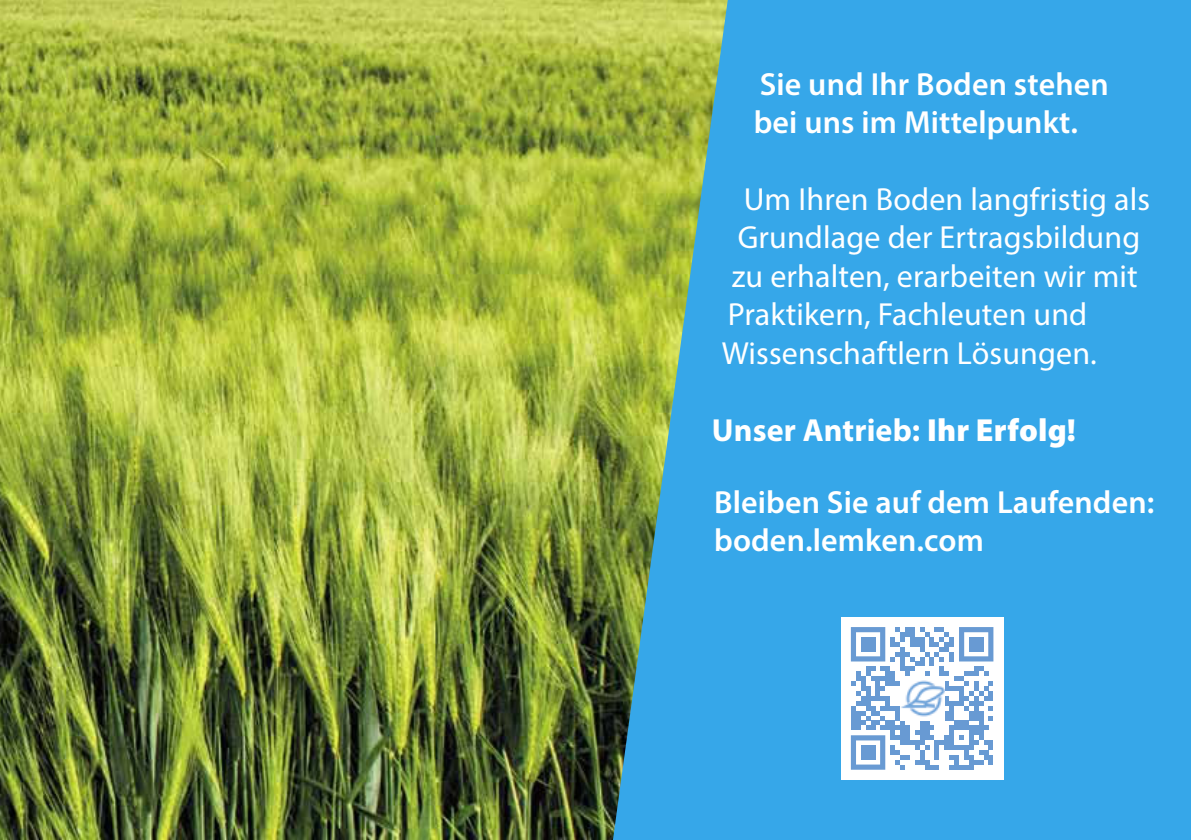
<style>
.page{position:relative;width:1191px;height:840px;background:#fff}
.page>*{position:absolute;margin:0;border:0;box-sizing:border-box;transform-origin:0 0}
.t1{font:32px "Myriad Pro";letter-spacing:.005em;color:#fff}
.t2{font:600 32px/38.4px "Myriad Pro";letter-spacing:.005em;color:#fff}
.t3{font:700 32px "Myriad Pro";letter-spacing:.005em;color:#fff}
.s1{font-weight:900}
</style>
<div class="page">
<img style="left:0;top:0;width:613px;height:839px">
<svg style="left:613px;top:0;width:578px;height:839px;background:#40a7d6"></svg>
<div style="left:841px;top:617px;width:162px;height:162px;background:#fff"></div>
<svg style="left:851px;top:627px;width:142px;height:142px"></svg>
<div style="left:860px;top:636px;width:15px;height:15px;background:#689ad3"></div>
<div style="left:968px;top:636px;width:15px;height:15px;background:#689ad3"></div>
<div style="left:860px;top:744px;width:15px;height:15px;background:#689ad3"></div>
<img style="left:900px;top:676px;width:44px;height:44px">
<p class="t2" style="left:753px;top:67px;width:356px">Sie und Ihr Boden stehen bei uns im Mittelpunkt.</p>
<p class="t1" style="left:743px;top:187px;width:408px">Um Ihren Boden langfristig als</p>
<p class="t1" style="left:737px;top:225px;width:404px">Grundlage der Ertrags bildung</p>
<p class="t1" style="left:731px;top:263px;width:407px">zu erhalten, erarbeiten wir mit</p>
<p class="t1" style="left:727px;top:302px;width:361px">Praktikern, Fachleuten und</p>
<p class="t1" style="left:722px;top:340px;width:376px">Wissenschaftlern Lösungen.</p>
<p class="t3" style="left:712px;top:413px;width:366px">Unser Antrieb: <span class="s1">Ihr Erfolg!</span></p>
<p class="t2" style="left:714px;top:485px;width:442px">Bleiben Sie auf dem Laufenden: boden.lemken.com</p>
</div>
